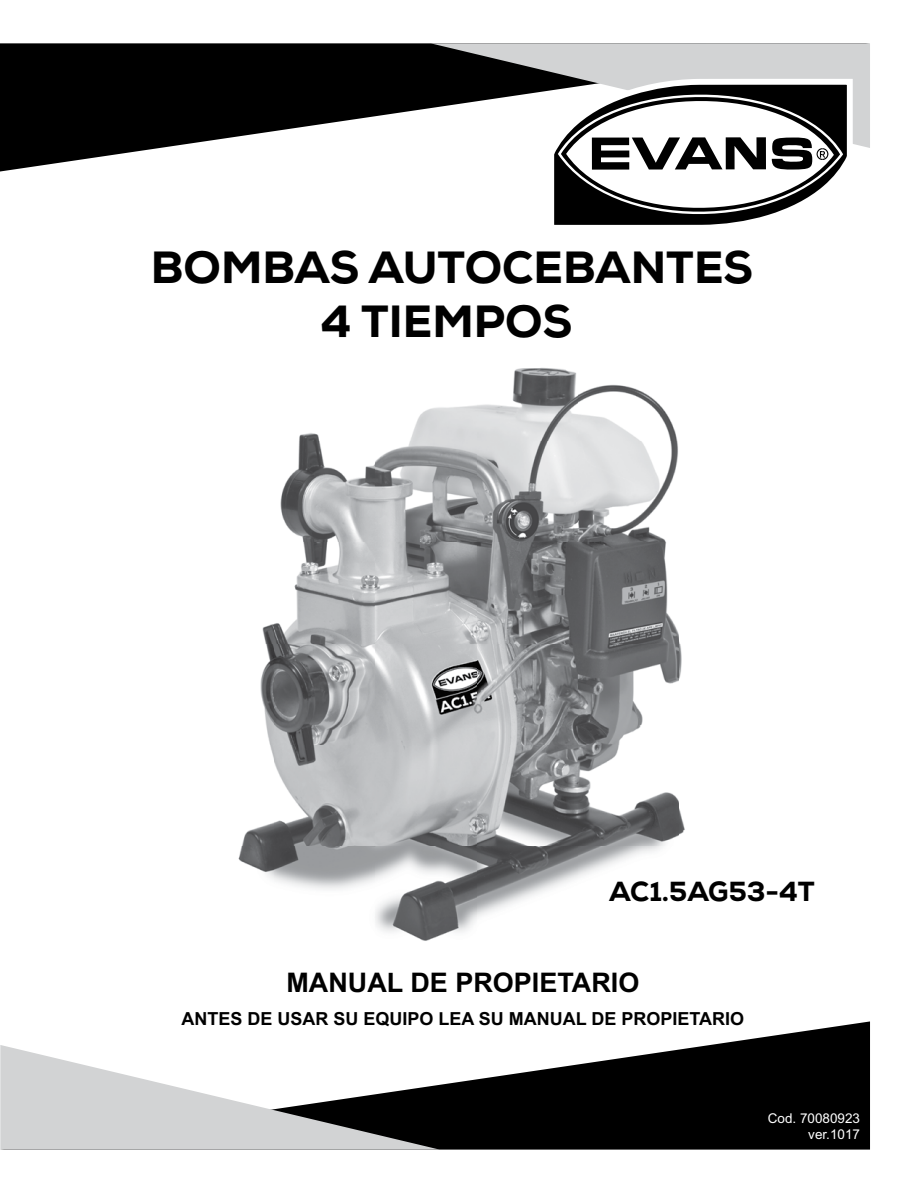
<style>
.page{position:relative;width:918px;height:1188px;background:#fff}
.page>*{position:absolute;margin:0;border:0;box-sizing:border-box;transform-origin:0 0}
.t1{font:800 45px/54px "Nexa";color:#000;text-align:center}
.t2{font:800 27.6px "Nexa";color:#000}
.t3{font:700 27px "Arial";color:#000}
.t4{font:700 18px "Arial";color:#000}
.t5{font:13.5px/16.2px "Arial";color:#fff;text-align:right}
</style>
<div class="page">
<svg style="left:439px;top:1021px;width:431px;height:129px;fill:#000"></svg>
<svg style="left:0;top:1045px;width:439px;height:105px;fill:#d2d3d4"></svg>
<svg style="left:0;top:43px;width:431px;height:129px;fill:#000"></svg>
<svg style="left:431px;top:43px;width:439px;height:105px;fill:#d2d3d4"></svg>
<svg style="left:548px;top:79px;width:305px;height:146px"></svg>
<svg style="left:558px;top:75px;width:285px;height:150px;fill:#d2d3d4"></svg>
<svg style="left:561px;top:78px;width:279px;height:147px"></svg>
<img style="left:238px;top:367px;width:447px;height:574px">
<h1 class="t1" style="left:151px;top:241px;width:604px">BOMBAS AUTOCEBANTES<br>4 TIEMPOS</h1>
<h2 class="t2" style="left:609px;top:874px;width:207px">AC1.5AG53-4T</h2>
<h3 class="t3" style="left:286px;top:964px;width:354px">MANUAL DE PROPIETARIO</h3>
<p class="t4" style="left:182px;top:1007px;width:564px">ANTES DE USAR SU EQUIPO LEA SU MANUAL DE PROPIETARIO</p>
<p class="t5" style="left:768px;top:1110px;width:94px">Cod. 70080923 ver.1017</p>
</div>
